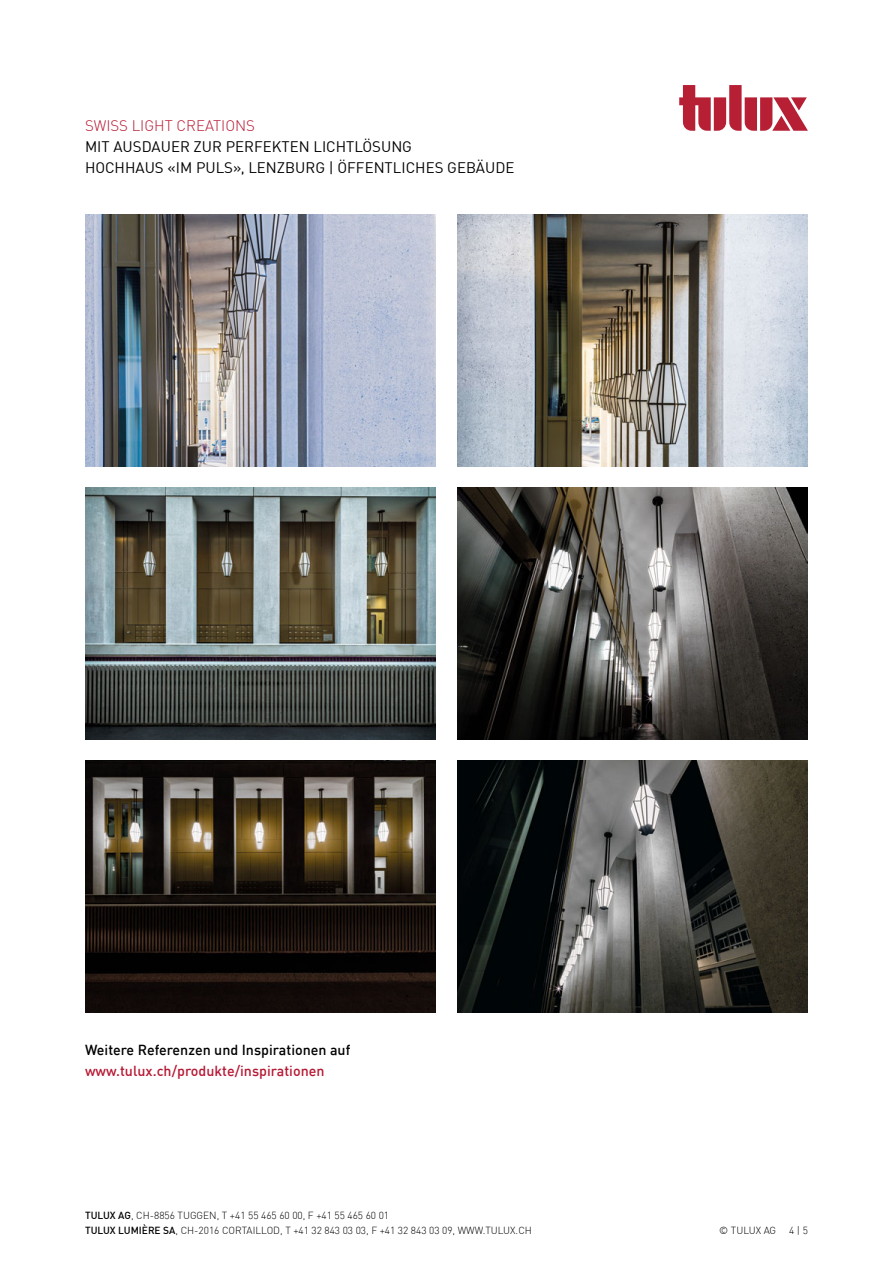
<style>
.page{position:relative;width:893px;height:1263px;background:#fff}
.page>*{position:absolute;margin:0;border:0;box-sizing:border-box;transform-origin:0 0}
.t1{font:15px/21px "DIN Offc";color:#000}
.t2{font:300 15px "DIN";color:#b71833}
.t3{font:500 14.25px "DIN";color:#000}
.t4{font:500 14.25px "DIN";color:#b71833}
.t5{font:300 10.2px/15px "DIN";color:#000}
.s1{font-weight:500}
</style>
<div class="page">
<svg style="left:679px;top:85px;width:129px;height:46px"></svg>
<img style="left:85px;top:215px;width:351px;height:252px">
<img style="left:85px;top:761px;width:351px;height:252px">
<img style="left:457px;top:215px;width:351px;height:252px">
<img style="left:457px;top:488px;width:351px;height:252px">
<img style="left:457px;top:761px;width:351px;height:252px">
<img style="left:85px;top:488px;width:351px;height:252px">
<h1 class="t2" style="left:85px;top:116px;width:172px">SWISS LIGHT CREATIONS</h1>
<h1 class="t1" style="left:85px;top:136px;width:431px">MIT AUSDAUER ZUR PERFEKTEN LI CHTLÖSUNG<br>HOCHHAUS «IM PULS», LENZBURG | ÖFFENTLICH ES GEBÄUDE</h1>
<h2 class="t3" style="left:85px;top:1040px;width:267px">Weitere Referenzen und Inspirationen auf</h2>
<h2 class="t4" style="left:85px;top:1061px;width:241px">www.tulux.ch/produkte/inspirationen</h2>
<p class="t5" style="left:85px;top:1208px;width:448px"><span class="s1">TULUX AG</span>, CH-8856 TUGGEN, T +41 55 465 60 00, F +41 55 465 60 01<br><span class="s1">TULUX LUMIÈRE SA</span>, CH-2016 CORTAILLOD, T +41 32 843 03 03, F +41 32 843 03 09, WWW.TULUX.CH</p>
<p class="t5" style="left:719px;top:1223px;width:21px">© TULUX</p>
<p class="t5" style="left:764px;top:1223px;width:4px">AG</p>
<p class="t5" style="left:789px;top:1223px;width:20px">4 | 5</p>
</div>
